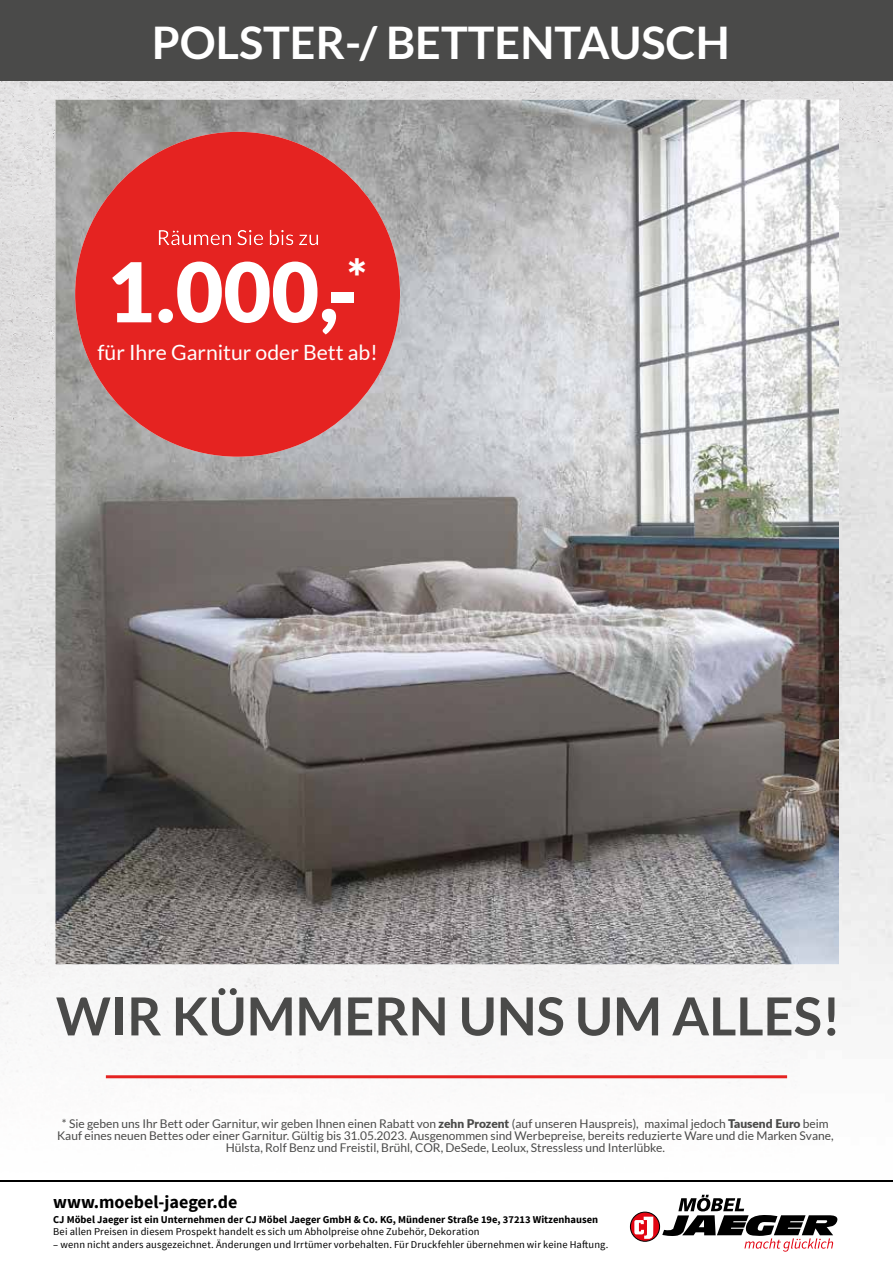
<style>
.page{position:relative;width:893px;height:1263px;background:#fff}
.page>*{position:absolute;margin:0;border:0;box-sizing:border-box;transform-origin:0 0}
.t1{font:900 82.5px "Lato";color:#fff}
.t2{font:700 52.5px "Lato";color:#4a4a49}
.t3{font:700 45px "Lato";color:#fff}
.t4{font:21px "Lato";color:#fff}
.t5{font:700 18px "Source Sans Pro";color:#000}
.t6{font:12px/12px "Lato";color:#4a4a49;text-align:center}
.t7{font:10.5px "Source Sans Pro";letter-spacing:.015em;color:#000}
.t8{font:700 10.5px "Source Sans Pro";color:#000}
.s1{font-weight:900}
</style>
<div class="page">
<img style="left:0;top:80px;width:106px;height:374px">
<img style="left:106px;top:80px;width:787px;height:62px">
<img style="left:800px;top:142px;width:93px;height:1039px">
<img style="left:0;top:454px;width:56px;height:467px">
<img style="left:0;top:921px;width:319px;height:260px">
<img style="left:319px;top:964px;width:481px;height:217px">
<hr style="left:0;top:1181px;width:893px;height:1px;background:#000">
<svg style="left:630px;top:1212px;width:30px;height:29px"></svg>
<div style="left:630px;top:1212px;width:30px;height:29px;border:1px solid #000;border-radius:50%"></div>
<svg style="left:634px;top:1217px;width:19px;height:22px"></svg>
<svg style="left:662px;top:1195px;width:176px;height:57px"></svg>
<img style="left:56px;top:100px;width:783px;height:864px">
<div style="left:0;top:0;width:893px;height:80px;background:#4a4a49"></div>
<hr style="left:106px;top:1075px;width:681px;height:3px;background:#e52321">
<div style="left:75px;top:132px;width:325px;height:325px;background:#e52321;border-radius:50%"></div>
<img style="left:159px;top:230px;width:159px;height:15px">
<h3 class="t3" style="left:152px;top:17px;width:579px">POLSTER-/ BETTENTAUSCH</h3>
<h1 class="t1" style="left:108px;top:230px;width:261px">1.000,-<sup>*</sup></h1>
<h3 class="t4" style="left:97px;top:341px;width:282px">für Ihre Garnitur oder Bett ab!</h3>
<h2 class="t2" style="left:56px;top:986px;width:786px">WIR KÜMMERN UNS UM ALLES!</h2>
<p class="t6" style="left:57px;top:1117px;width:778px">* Sie geben uns Ihr Bett oder Garnitur, wir geben Ihnen einen Rabatt von <span class="s1">zehn Prozent</span> (auf unseren Hauspreis), maximal jedoch <span class="s1">Tausend Euro</span> beim<br>Kauf eines neuen Bettes oder einer Garnitur. Gültig bis 31.05.2023. Ausgenommen sind Werbepreise, bereits reduzierte Ware und die Marken Svane,<br>Hülsta, Rolf Benz und Freistil, Brühl, COR, DeSede, Leolux, Stressless und Interlübke.</p>
<h3 class="t5" style="left:53px;top:1191px;width:186px">www.moebel-jaeger.de</h3>
<p class="t8" style="left:53px;top:1212px;width:546px">CJ Möbel Jaeger ist ein Unternehmen der CJ Möbel Jaeger GmbH &amp; Co. KG, Mündener Straße 19e, 37213 Witzenhausen</p>
<p class="t7" style="left:53px;top:1225px;width:428px">Bei allen Preisen in diesem Prospekt handelt es sich um Abholpreise ohne Zubehör, Dekoration</p>
<p class="t7" style="left:53px;top:1238px;width:557px">– wenn nicht anders ausgezeichnet. Änderungen und Irrtümer vorbehalten. Für Druckfehler übernehmen wir keine Haftung.</p>
</div>
